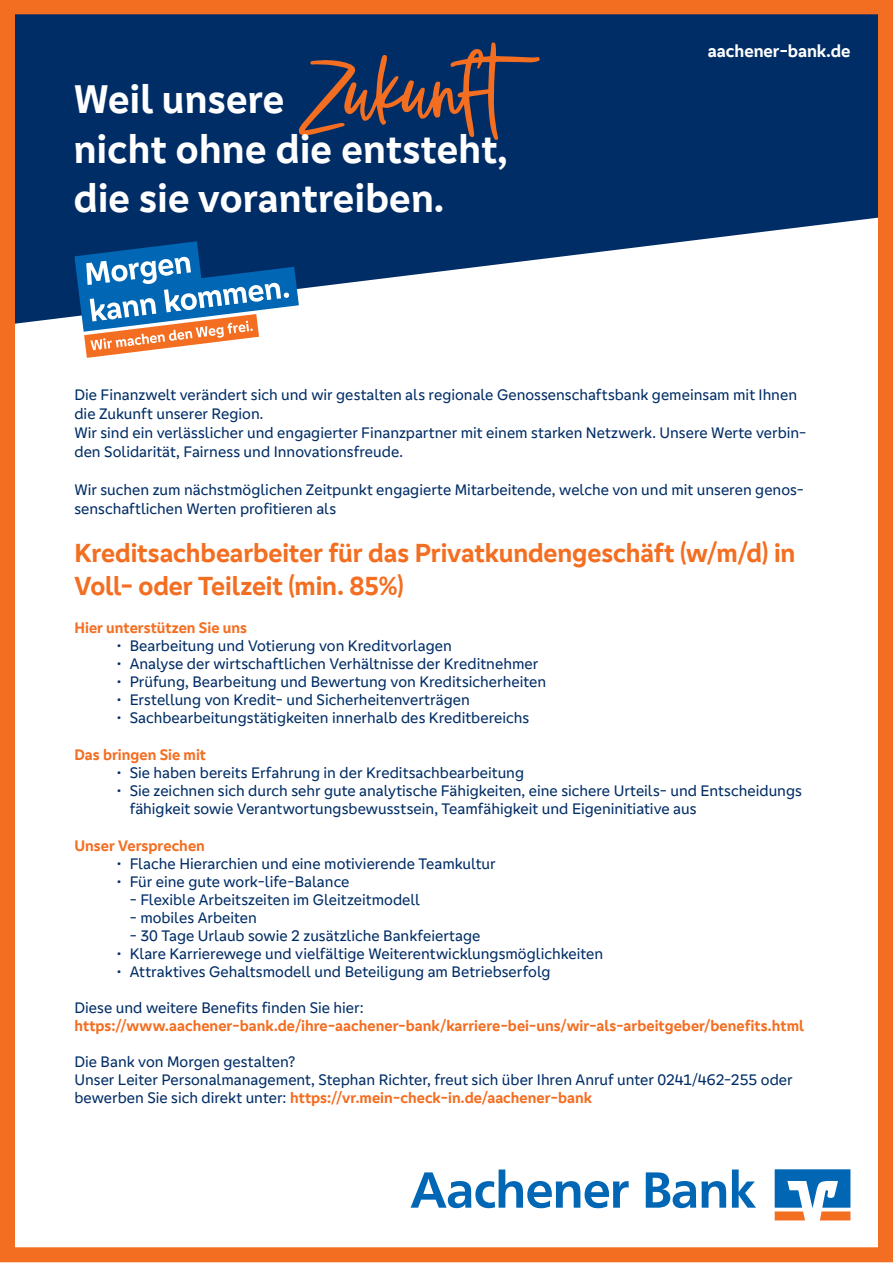
<style>
.page{position:relative;width:893px;height:1263px;background:#fff}
.page>*{position:absolute;margin:0;border:0;box-sizing:border-box;transform-origin:0 0}
.t1{font:700 41.25px/49.5px "Genos GFG";letter-spacing:.01em;color:#fff}
.t2{font:700 27px/32.4px "Genos GFG";letter-spacing:-.005em;color:#f36e21}
.t3{font:700 18px "Genos GFG";letter-spacing:-.005em;color:#fff}
.t4{font:15.75px/18.9px "Genos GFG";color:#002d66}
.t5{font:700 15.75px "Genos GFG";color:#f36e21}
.s1{font-weight:700;color:#f36e21}
</style>
<div class="page">
<svg style="left:16px;top:16px;width:861px;height:308px;fill:#002d66"></svg>
<svg style="left:775px;top:1169px;width:75px;height:51px"></svg>
<svg style="left:411px;top:1169px;width:218px;height:39px"></svg>
<svg style="left:646px;top:1172px;width:80px;height:36px"></svg>
<svg style="left:732px;top:1169px;width:24px;height:39px"></svg>
<svg style="left:298px;top:42px;width:242px;height:98px;background:#2e3958"></svg>
<div style="left:0;top:0;width:893px;height:1262px;border:15px solid #f36e21"></div>
<svg style="left:74px;top:241px;width:225px;height:117px"></svg>
<h1 class="t1" style="left:74px;top:75px;width:435px">Weil unsere<br>nicht ohne die entsteht, die sie vorantreiben.</h1>
<p class="t3" style="left:708px;top:40px;width:144px">aachener-bank.de</p>
<p class="t4" style="left:74px;top:386px;width:733px">Die Finanzwelt verändert sich und wir gestalten als regionale Genossenschaftsbank gemeinsam mit Ihnen die Zukunft unserer Region.<br>Wir sind ein verlässlicher und engagierter Finanzpartner mit einem starken Netzwerk. Unsere Werte verbin&shy;den Solidarität, Fairness und Innovationsfreude.</p>
<p class="t4" style="left:74px;top:480px;width:731px">Wir suchen zum nächstmöglichen Zeitpunkt engagierte Mitarbeitende, welche von und mit unseren genos&shy;senschaftlichen Werten profitieren als</p>
<h2 class="t2" style="left:74px;top:537px;width:723px">Kreditsachbearbeiter für das Privatkundengeschäft (w/m/d) in<br>Voll- oder Teilzeit (min. 85%)</h2>
<p class="t5" style="left:74px;top:618px;width:174px">Hier unterstützen Sie uns</p>
<p class="t4" style="left:116px;top:636px;width:337px">• Bearbeitung und Votierung von Kreditvorlagen</p>
<p class="t4" style="left:116px;top:654px;width:423px">• Analyse der wirtschaftlichen Verhältnisse der Kreditnehmer</p>
<p class="t4" style="left:116px;top:672px;width:431px">• Prüfung, Bearbeitung und Bewertung von Kreditsicherheiten</p>
<p class="t4" style="left:116px;top:690px;width:355px">• Erstellung von Kredit- und Sicherheitenverträgen</p>
<p class="t4" style="left:116px;top:708px;width:414px">• Sachbearbeitungstätigkeiten innerhalb des Kreditbereichs</p>
<p class="t5" style="left:74px;top:746px;width:133px">Das bringen Sie mit</p>
<p class="t4" style="left:116px;top:764px;width:409px">• Sie haben bereits Erfahrung in der Kreditsachbearbeitung</p>
<p class="t4" style="left:130px;top:782px;width:674px;line-height:18px;text-indent:-13px">• Sie zeichnen sich durch sehr gute analytische Fähigkeiten, eine sichere Urteils- und Entscheidungs fähigkeit sowie Verantwortungsbewusstsein, Teamfähigkeit und Eigeninitiative aus</p>
<p class="t5" style="left:74px;top:837px;width:132px">Unser Versprechen</p>
<p class="t4" style="left:116px;top:854px;width:381px">• Flache Hierarchien und eine motivierende Teamkultur</p>
<p class="t4" style="left:116px;top:872px;width:235px">• Für eine gute work-life-Balance</p>
<p class="t4" style="left:130px;top:891px;width:292px">- Flexible Arbeitszeiten im Gleitzeitmodell</p>
<p class="t4" style="left:130px;top:909px;width:129px">- mobiles Arbeiten</p>
<p class="t4" style="left:130px;top:927px;width:352px">- 30 Tage Urlaub sowie 2 zusätzliche Bankfeiertage</p>
<p class="t4" style="left:116px;top:945px;width:488px">• Klare Karrierewege und vielfältige Weiterentwicklungsmöglichkeiten</p>
<p class="t4" style="left:116px;top:963px;width:436px">• Attraktives Gehaltsmodell und Beteiligung am Betriebserfolg</p>
<p class="t4" style="left:74px;top:999px;width:291px">Diese und weitere Benefits finden Sie hier:</p>
<p class="t5" style="left:74px;top:1017px;width:731px">https://www.aachener-bank.de/ihre-aachener-bank/karriere-bei-uns/wir-als-arbeitgeber/benefits.html</p>
<p class="t4" style="left:74px;top:1053px;width:720px;line-height:18px">Die Bank von Morgen gestalten?<br>Unser Leiter Personalmanagement, Stephan Richter, freut sich über Ihren Anruf unter 0241/462-255 oder bewerben Sie sich direkt unter: <span class="s1">https://vr.mein-check-in.de/aachener-bank</span></p>
</div>
